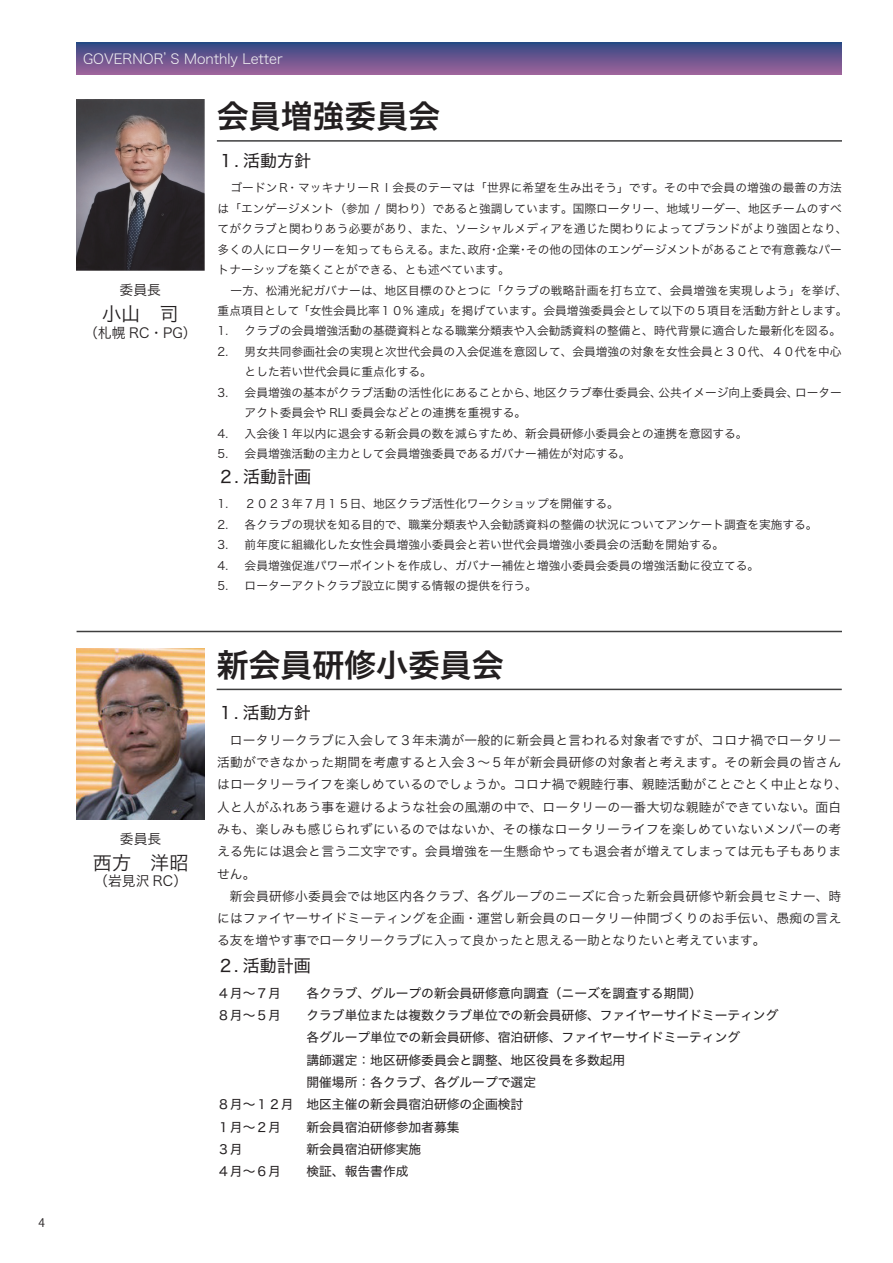
<style>
.page{position:relative;width:893px;height:1263px;background:#fff}
.page>*{position:absolute;margin:0;border:0;box-sizing:border-box;transform-origin:0 0}
.t1{font:31.95px "Hira Kaku Pro N W6";color:#231f20}
.t2{font:19.2px "Hira Kaku Pro N W3";color:#231f20}
.t3{font:16.95px "Hira Kaku Pro N W4";color:#231f20}
.t4{font:13.8px "Hira Kaku Pro N W2";color:#f2f3f4}
.t5{font:13.8px "Hira Kaku Pro N W3";color:#231f20}
.t6{font:12.75px/22.4px "Hira Kaku Pro N W3";letter-spacing:.02em;color:#231f20}
.t7{font:12.75px "Hira Kaku Pro N W4";color:#231f20}
.t8{font:11.7px/20.4px "Hira Kaku Pro N W3";color:#231f20}
.t9{font:11.7px "Koz Go Pr 6 N";color:#231f20}
</style>
<div class="page">
<svg style="left:77px;top:43px;width:765px;height:31px;background:#68558f"></svg>
<hr style="left:217px;top:140px;width:625px;height:2px;background:#3e3e3f">
<hr style="left:77px;top:631px;width:765px;height:1px;background:#3e3e3f">
<img style="left:77px;top:100px;width:127px;height:170px">
<hr style="left:217px;top:689px;width:625px;height:1px;background:#3e3e3f">
<img style="left:77px;top:648px;width:128px;height:171px">
<p class="t9" style="left:38px;top:1216px;width:8px">4</p>
<p class="t4" style="left:83px;top:46px;width:201px">GOVERNOR’S Monthly Letter</p>
<p class="t5" style="left:120px;top:278px;width:43px">委員長</p>
<h2 class="t2" style="left:102px;top:297px;width:78px">小山　司</h2>
<p class="t5" style="left:84px;top:320px;width:114px">（札幌 RC・PG）</p>
<p class="t5" style="left:120px;top:826px;width:43px">委員長</p>
<h2 class="t2" style="left:93px;top:845px;width:97px">西方　洋昭</h2>
<p class="t5" style="left:94px;top:869px;width:95px">（岩見沢 RC）</p>
<h1 class="t1" style="left:217px;top:87px;width:225px">会員増強委員会</h1>
<h3 class="t3" style="left:218px;top:146px;width:95px">１. 活動方針</h3>
<p class="t8" style="left:218px;top:177px;width:631px;text-indent:13px">ゴードンＲ・マッキナリーＲＩ会長のテーマは「世界に希望を生み出そう」です。その中で会員の増強の最善の方法は「エンゲージメント（参加 / 関わり）であると強調しています。国際ロータリー、地域リーダー、地区チームのすべてがクラブと関わりあう必要があり、また、ソーシャルメディアを通じた関わりによってブランドがより強固となり、多くの人にロータリーを知ってもらえる。また、政府・企業・その他の団体のエンゲージメントがあることで有意義なパートナーシップを築くことができる、とも述べています。</p>
<p class="t8" style="left:218px;top:279px;width:631px;text-align:right">一方、松浦光紀ガバナーは、地区目標のひとつに「クラブの戦略計画を打ち立て、会員増強を実現しよう」を挙げ、重点項目として「女性会員比率１０% 達成」を掲げています。会員増強委員会として以下の５項目を活動方針とします。</p>
<p class="t8" style="left:218px;top:320px;width:625px">1. クラブの会員増強活動の基礎資料となる職業分類表や入会勧誘資料の整備と、時代背景に適合した最新化を図る。</p>
<p class="t8" style="left:245px;top:340px;width:598px;text-indent:-27px">2. 男女共同参画社会の実現と次世代会員の入会促進を意図して、会員増強の対象を女性会員と３０代、４０代を中心とした若い世代会員に重点化する。</p>
<p class="t8" style="left:245px;top:381px;width:599px;text-indent:-27px">3. 会員増強の基本がクラブ活動の活性化にあることから、地区クラブ奉仕委員会、公共イメージ向上委員会、ローターアクト委員会や RLI 委員会などとの連携を重視する。</p>
<p class="t8" style="left:218px;top:422px;width:531px">4. 入会後１年以内に退会する新会員の数を減らすため、新会員研修小委員会との連携を意図する。</p>
<p class="t8" style="left:218px;top:443px;width:414px">5. 会員増強活動の主力として会員増強委員であるガバナー補佐が対応する。</p>
<h3 class="t3" style="left:218px;top:462px;width:95px">２. 活動計画</h3>
<p class="t8" style="left:218px;top:493px;width:403px">1. ２０２３年７月１５日、地区クラブ活性化ワークショップを開催する。</p>
<p class="t8" style="left:218px;top:513px;width:601px">2. 各クラブの現状を知る目的で、職業分類表や入会勧誘資料の整備の状況についてアンケート調査を実施する。</p>
<p class="t8" style="left:218px;top:534px;width:508px">3. 前年度に組織化した女性会員増強小委員会と若い世代会員増強小委員会の活動を開始する。</p>
<p class="t8" style="left:218px;top:554px;width:543px">4. 会員増強促進パワーポイントを作成し、ガバナー補佐と増強小委員会委員の増強活動に役立てる。</p>
<p class="t8" style="left:218px;top:575px;width:321px">5. ローターアクトクラブ設立に関する情報の提供を行う。</p>
<h1 class="t1" style="left:217px;top:636px;width:289px">新会員研修小委員会</h1>
<h3 class="t3" style="left:217px;top:697px;width:95px">１. 活動方針</h3>
<p class="t6" style="left:217px;top:728px;width:632px;text-indent:13px">ロータリークラブに入会して３年未満が一般的に新会員と言われる対象者ですが、コロナ禍でロータリー活動ができなかった期間を考慮すると入会３～５年が新会員研修の対象者と考えます。その新会員の皆さんはロータリーライフを楽しめているのでしょうか。コロナ禍で親睦行事、親睦活動がことごとく中止となり、人と人がふれあう事を避けるような社会の風潮の中で、ロータリーの一番大切な親睦ができていない。面白みも、楽しみも感じられずにいるのではないか、その様なロータリーライフを楽しめていないメンバーの考える先には退会と言う二文字です。会員増強を一生懸命やっても退会者が増えてしまっては元も子もありません。</p>
<p class="t6" style="left:217px;top:884px;width:626px;text-align:justify;text-indent:13px">新会員研修小委員会では地区内各クラブ、各グループのニーズに合った新会員研修や新会員セミナー、時にはファイヤーサイドミーティングを企画・運営し新会員のロータリー仲間づくりのお手伝い、愚痴の言える友を増やす事でロータリークラブに入って良かったと思える一助となりたいと考えています。</p>
<h3 class="t3" style="left:217px;top:950px;width:95px">２. 活動計画</h3>
<p class="t7" style="left:217px;top:981px;width:65px">４月～７月</p>
<p class="t7" style="left:306px;top:981px;width:397px">各クラブ、グループの新会員研修意向調査（ニーズを調査する期間）</p>
<p class="t7" style="left:217px;top:1004px;width:65px">８月～５月</p>
<p class="t7" style="left:306px;top:1004px;width:473px">クラブ単位または複数クラブ単位での新会員研修、ファイヤーサイドミーティング</p>
<p class="t7" style="left:306px;top:1026px;width:435px">各グループ単位での新会員研修、宿泊研修、ファイヤーサイドミーティング</p>
<p class="t7" style="left:306px;top:1048px;width:320px">講師選定：地区研修委員会と調整、地区役員を多数起用</p>
<p class="t7" style="left:306px;top:1071px;width:231px">開催場所：各クラブ、各グループで選定</p>
<p class="t7" style="left:217px;top:1093px;width:308px">８月～１２月 地区主催の新会員宿泊研修の企画検討</p>
<p class="t7" style="left:217px;top:1115px;width:65px">１月～２月</p>
<p class="t7" style="left:306px;top:1115px;width:155px">新会員宿泊研修参加者募集</p>
<p class="t7" style="left:217px;top:1138px;width:27px">３月</p>
<p class="t7" style="left:306px;top:1138px;width:116px">新会員宿泊研修実施</p>
<p class="t7" style="left:217px;top:1160px;width:65px">４月～６月</p>
<p class="t7" style="left:306px;top:1160px;width:104px">検証、報告書作成</p>
</div>
